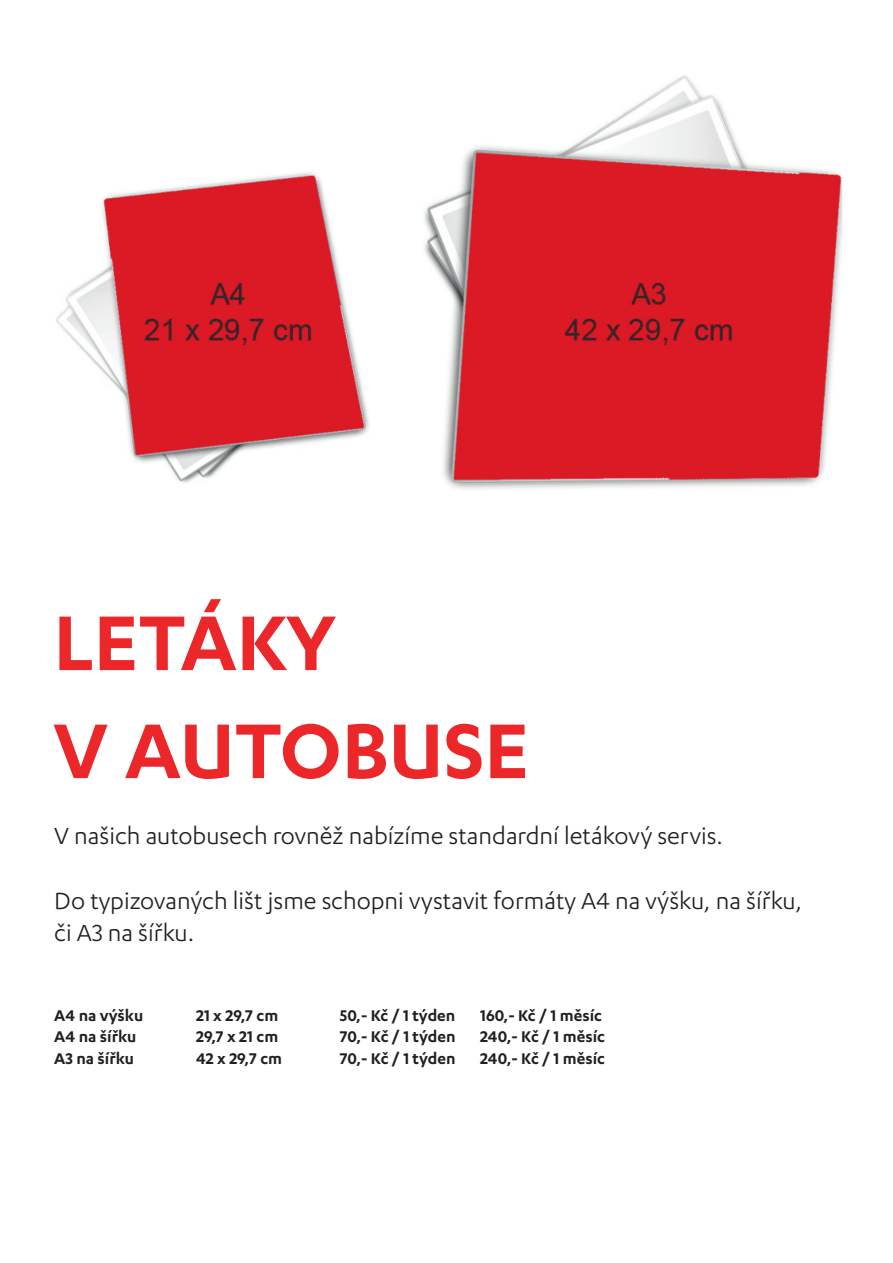
<style>
.page{position:relative;width:893px;height:1263px;background:#fff}
.page>*{position:absolute;margin:0;border:0;box-sizing:border-box;transform-origin:0 0}
.t1{font:600 90px/108px "Karbon";color:#ec272a}
.t2{font:27px/32.4px "Karbon";color:#231f20}
.t3{font:600 18px/21.6px "Karbon";color:#231f20}
</style>
<div class="page">
<img style="left:56px;top:75px;width:787px;height:414px">
<h1 class="t1" style="left:53px;top:600px;width:477px">LETÁKY<br>V AUTOBUSE</h1>
<h2 class="t2" style="left:54px;top:823px;width:670px">V našich autobusech rovněž nabízíme standardní letákový servis.</h2>
<h2 class="t2" style="left:54px;top:888px;width:749px">Do typizovaných lišt jsme schopni vystavit formáty A4 na výšku, na šířku, či A3 na šířku.</h2>
<p class="t3" style="left:54px;top:1007px;width:90px">A4 na výšku<br>A4 na šířku<br>A3 na šířku</p>
<p class="t3" style="left:340px;top:1007px;width:117px;text-align:justify">50,- Kč / 1 týden 70,- Kč / 1 týden 70,- Kč / 1 týden</p>
<p class="t3" style="left:196px;top:1007px;width:88px">21 x 29,7 cm<br>29,7 x 21 cm<br>42 x 29,7 cm</p>
<p class="t3" style="left:480px;top:1007px;width:126px">160,- Kč / 1 měsíc<br>240,- Kč / 1 měsíc<br>240,- Kč / 1 měsíc</p>
</div>
